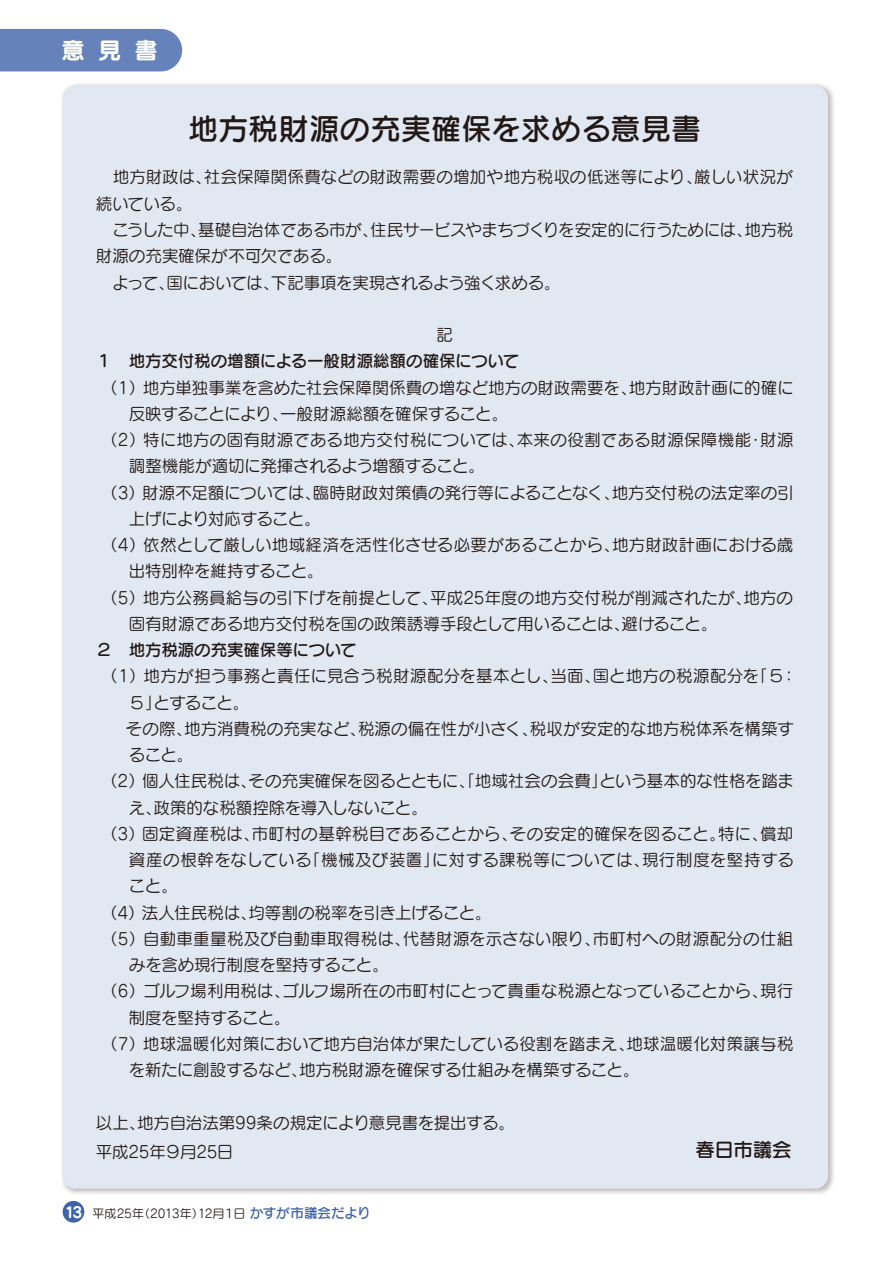
<style>
.page{position:relative;width:893px;height:1263px;background:#fff}
.page>*{position:absolute;margin:0;border:0;box-sizing:border-box;transform-origin:0 0}
.t1{font:30px "Seurat Pro DB";letter-spacing:.01em;color:#221815}
.t2{font:23.25px "Seurat Pro B";color:#fff}
.t3{font:19.5px "Seurat Pro DB";letter-spacing:-.015em;color:#221815}
.t4{font:16.5px/26.2px "Seurat Pro M";letter-spacing:-.005em;color:#221815}
.t5{font:16.5px "Seurat Pro M";letter-spacing:.015em;color:#221815}
.t6{font:16.5px "Seurat Pro DB";letter-spacing:-.01em;color:#221815}
.t7{font:16.5px/26.2px "Seurat Pro M";letter-spacing:-.03em;color:#221815}
.t8{font:16.5px "Seurat Pro M";letter-spacing:.02em;color:#221815}
.t9{font:16.5px "Seurat Pro M";letter-spacing:.025em;color:#221815}
.t10{font:16.5px "Seurat Pro M";letter-spacing:-.045em;color:#221815}
.t11{font:16.5px "Seurat Pro M";letter-spacing:.03em;color:#221815}
.t12{font:15px "Seurat Pro B";color:#fff}
.t13{font:13.5px "Seurat Pro DB";color:#3e63a8}
.t14{font:12px "Seurat Pro M";letter-spacing:-.01em;color:#221815}
</style>
<div class="page">
<div style="left:63px;top:86px;width:765px;height:1102px;background:#e2e8f2;border-radius:13px"></div>
<div style="left:63px;top:1201px;width:21px;height:21px;background:#3e63a8;border-radius:50%"></div>
<div style="left:0;top:29px;width:182px;height:42px;background:#6582ba"></div>
<h2 class="t2" style="left:62px;top:34px;width:98px">意見書</h2>
<h1 class="t1" style="left:188px;top:109px;width:514px">地方税財源の充実確保を求める意見書</h1>
<p class="t4" style="left:96px;top:164px;width:117px">　地方財政は、続いている。</p>
<p class="t5" style="left:204px;top:166px;width:500px">社会保障関係費などの財政需要の増加や地方税収の低迷等により、</p>
<p class="t4" style="left:694px;top:164px;width:100px">厳しい状況が</p>
<p class="t4" style="left:744px;top:216px;width:51px">地方税</p>
<p class="t7" style="left:370px;top:216px;width:384px">住民サービスやまちづくりを安定的に行うためには、</p>
<p class="t4" style="left:96px;top:216px;width:112px">　こうした中、</p>
<p class="t4" style="left:96px;top:242px;width:248px">財源の充実確保が不可欠である。</p>
<p class="t4" style="left:271px;top:269px;width:291px">下記事項を実現されるよう強く求める。</p>
<p class="t4" style="left:198px;top:216px;width:182px">基礎自治体である市が、</p>
<p class="t4" style="left:96px;top:269px;width:80px">　よって、</p>
<p class="t4" style="left:167px;top:269px;width:114px">国においては、</p>
<p class="t4" style="left:436px;top:321px;width:18px">記</p>
<p class="t6" style="left:96px;top:350px;width:425px">１　地方交付税の増額による一般財源総額の確保について</p>
<p class="t4" style="left:101px;top:374px;width:46px">（1）</p>
<p class="t4" style="left:629px;top:374px;width:166px">地方財政計画に的確に</p>
<p class="t4" style="left:143px;top:374px;width:496px">地方単独事業を含めた社会保障関係費の増など地方の財政需要を、</p>
<p class="t4" style="left:280px;top:400px;width:230px">一般財源総額を確保すること。</p>
<p class="t10" style="left:129px;top:403px;width:161px">反映することにより、</p>
<p class="t4" style="left:129px;top:426px;width:397px;text-indent:-28px">（2）特に地方の固有財源である地方交付税については、調整機能が適切に発揮されるよう増額すること。</p>
<p class="t5" style="left:517px;top:429px;width:236px">本来の役割である財源保障機能</p>
<p class="t4" style="left:760px;top:426px;width:35px">財源</p>
<p class="t4" style="left:747px;top:426px;width:18px">・</p>
<p class="t4" style="left:313px;top:479px;width:309px">臨時財政対策債の発行等によることなく、</p>
<p class="t4" style="left:612px;top:479px;width:184px">地方交付税の法定率の引</p>
<p class="t4" style="left:142px;top:479px;width:180px">財源不足額については、</p>
<p class="t7" style="left:129px;top:479px;width:194px;text-indent:-28px">（3）<br>上げにより対応すること。</p>
<p class="t4" style="left:612px;top:531px;width:183px">地方財政計画における歳</p>
<p class="t4" style="left:129px;top:531px;width:493px;text-indent:-28px">（4）依然として厳しい地域経済を活性化させる必要があることから、出特別枠を維持すること。</p>
<p class="t4" style="left:101px;top:584px;width:338px">（5）地方公務員給与の引下げを前提として、</p>
<p class="t4" style="left:430px;top:584px;width:323px">平成25年度の地方交付税が削減されたが、</p>
<p class="t4" style="left:743px;top:584px;width:51px">地方の</p>
<p class="t4" style="left:622px;top:610px;width:97px">避けること。</p>
<p class="t4" style="left:129px;top:610px;width:503px">固有財源である地方交付税を国の政策誘導手段として用いることは、</p>
<p class="t6" style="left:96px;top:639px;width:262px">２　地方税源の充実確保等について</p>
<p class="t4" style="left:154px;top:662px;width:406px;text-indent:-53px">（1）地方が担う事務と責任に見合う税財源配分を基本とし、とすること。</p>
<p class="t5" style="left:593px;top:665px;width:168px">国と地方の税源配分を</p>
<p class="t4" style="left:751px;top:662px;width:48px">」５：</p>
<p class="t4" style="left:550px;top:662px;width:52px">当面、</p>
<p class="t4" style="left:129px;top:689px;width:34px">５」</p>
<p class="t4" style="left:184px;top:715px;width:183px">地方消費税の充実など、</p>
<p class="t4" style="left:530px;top:715px;width:266px">税収が安定的な地方税体系を構築す</p>
<p class="t4" style="left:358px;top:715px;width:181px">税源の偏在性が小さく、</p>
<p class="t4" style="left:109px;top:715px;width:86px;text-align:right">　その際、ること。</p>
<p class="t4" style="left:101px;top:767px;width:45px">（2）</p>
<p class="t4" style="left:248px;top:767px;width:361px">その充実確保を図るとともに、「地域社会の会費」</p>
<p class="t4" style="left:599px;top:767px;width:196px">という基本的な性格を踏ま</p>
<p class="t4" style="left:142px;top:767px;width:116px">個人住民税は、</p>
<p class="t4" style="left:154px;top:794px;width:276px">政策的な税額控除を導入しないこと。</p>
<p class="t4" style="left:129px;top:794px;width:34px">え、</p>
<p class="t4" style="left:101px;top:820px;width:45px">（3）</p>
<p class="t4" style="left:718px;top:820px;width:51px">特に、</p>
<p class="t4" style="left:760px;top:820px;width:35px">償却</p>
<p class="t4" style="left:142px;top:820px;width:119px">固定資産税は、</p>
<p class="t4" style="left:252px;top:820px;width:267px">市町村の基幹税目であることから、</p>
<p class="t5" style="left:510px;top:823px;width:218px">その安定的確保を図ること。</p>
<p class="t4" style="left:304px;top:846px;width:137px">「機械及び装置」</p>
<p class="t11" style="left:642px;top:849px;width:153px">現行制度を堅持する</p>
<p class="t9" style="left:129px;top:849px;width:184px">資産の根幹をなしている</p>
<p class="t4" style="left:129px;top:872px;width:51px">こと。</p>
<p class="t4" style="left:248px;top:899px;width:245px">均等割の税率を引き上げること。</p>
<p class="t8" style="left:432px;top:849px;width:219px">に対する課税等については、</p>
<p class="t4" style="left:142px;top:899px;width:116px">法人住民税は、</p>
<p class="t4" style="left:101px;top:899px;width:45px">（4）</p>
<p class="t4" style="left:101px;top:925px;width:311px;text-align:center">（5）自動車重量税及び自動車取得税は、みを含め現行制度を堅持すること。</p>
<p class="t4" style="left:403px;top:925px;width:200px">代替財源を示さない限り、</p>
<p class="t5" style="left:593px;top:928px;width:202px">市町村への財源配分の仕組</p>
<p class="t4" style="left:101px;top:977px;width:191px;text-align:right">（6）ゴルフ場利用税は、制度を堅持すること。</p>
<p class="t4" style="left:282px;top:977px;width:487px">ゴルフ場所在の市町村にとって貴重な税源となっていることから、</p>
<p class="t4" style="left:760px;top:977px;width:35px">現行</p>
<p class="t4" style="left:299px;top:1030px;width:342px;text-indent:-198px">（7）地球温暖化対策において地方自治体が果たしている役割を踏まえ、地方税財源を確保する仕組みを構築すること。</p>
<p class="t8" style="left:626px;top:1033px;width:169px">地球温暖化対策譲与税</p>
<p class="t4" style="left:129px;top:1056px;width:180px">を新たに創設するなど、</p>
<p class="t4" style="left:137px;top:1109px;width:379px">地方自治法第99条の規定により意見書を提出する。</p>
<p class="t4" style="left:96px;top:1109px;width:51px">以上、</p>
<p class="t12" style="left:65px;top:1201px;width:19px">13</p>
<p class="t13" style="left:250px;top:1204px;width:122px">かすが市議会だより</p>
<p class="t14" style="left:93px;top:1205px;width:113px">平成25 （年 2013年）</p>
<p class="t14" style="left:198px;top:1205px;width:39px">12月１</p>
<p class="t14" style="left:233px;top:1205px;width:13px">日</p>
<p class="t3" style="left:695px;top:1137px;width:98px">春日市議会</p>
</div>
